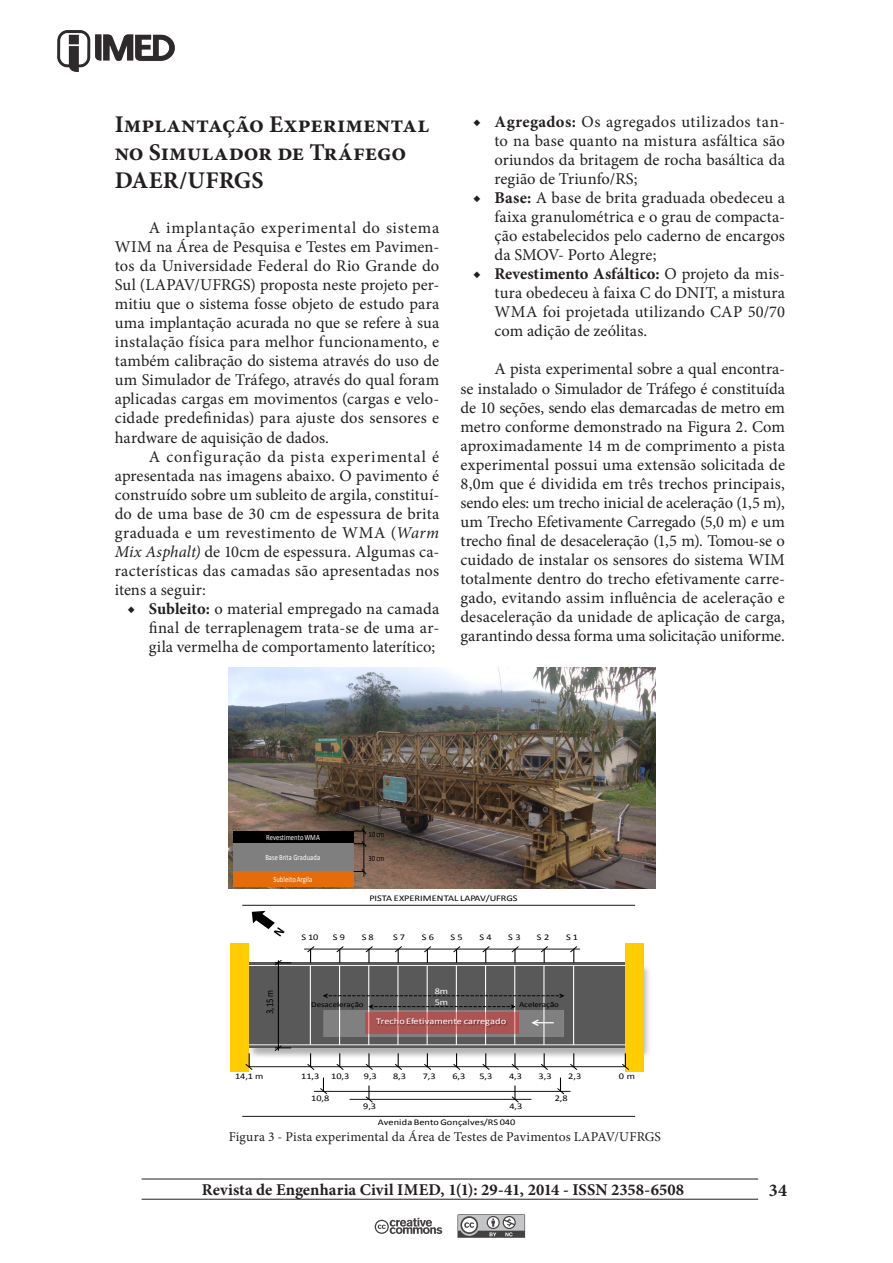
<style>
.page{position:relative;width:893px;height:1263px;background:#fff}
.page>*{position:absolute;margin:0;border:0;box-sizing:border-box;transform-origin:0 0}
.DE_Primária{font:700 24px/28px "Minion Pro";color:#231f20}
.t1{font:700 18px "Minion Pro";color:#231f20}
.DE_corpo{font:16.5px/19px "Minion Pro";letter-spacing:.005em;color:#231f20;text-align:justify}
.t2{font:700 16.5px "Minion Pro";color:#231f20}
.DE_Não{font:13.5px "Minion Pro";letter-spacing:.01em;color:#231f20}
.t3{font:10.35px "Calibri";color:#000;scale:.84 1}
.t4{font:8.7px "Calibri";color:#000;scale:1.19 1}
.t5{font:8.7px "Calibri";color:#fff;scale:1.19 1}
.t6{font:7.95px "Calibri";color:#fff;scale:.82 1}
.t7{font:7.95px "Calibri";letter-spacing:-.005em;color:#000;scale:.82 1}
.t8{font:7.65px "Calibri";letter-spacing:-.005em;color:#000;scale:1.19 1}
.s1{font-style:italic}
.s2{font-weight:700}
</style>
<div class="page">
<img style="left:57px;top:30px;width:118px;height:42px">
<hr style="left:142px;top:1178px;width:616px;height:1px;background:#231f20">
<hr style="left:142px;top:1199px;width:616px;height:1px;background:#231f20">
<svg style="left:457px;top:1214px;width:68px;height:24px;background:#9a999a"></svg>
<svg style="left:375px;top:1218px;width:67px;height:16px"></svg>
<img style="left:229px;top:668px;width:426px;height:220px">
<div style="left:233px;top:831px;width:121px;height:12px;background:#000"></div>
<div style="left:233px;top:843px;width:121px;height:28px;background:#7f7f7f"></div>
<div style="left:233px;top:871px;width:121px;height:16px;background:#e46c0a"></div>
<svg style="left:354px;top:828px;width:12px;height:6px"></svg>
<svg style="left:354px;top:841px;width:12px;height:6px"></svg>
<svg style="left:354px;top:869px;width:12px;height:6px"></svg>
<hr style="left:364px;top:826px;width:1px;height:50px;background:#000">
<img style="left:249px;top:961px;width:400px;height:101px">
<div style="left:246px;top:963px;width:392px;height:85px;background:#595959"></div>
<div style="left:231px;top:943px;width:18px;height:129px;background:#fc0"></div>
<div style="left:625px;top:943px;width:18px;height:129px;background:#fc0"></div>
<hr style="left:249px;top:965px;width:376px;height:1px;background:#fff">
<hr style="left:249px;top:1044px;width:376px;height:1px;background:#fff">
<hr style="left:339px;top:965px;width:1px;height:80px;background:#fff">
<hr style="left:368px;top:965px;width:1px;height:80px;background:#fff">
<hr style="left:398px;top:965px;width:1px;height:80px;background:#fff">
<hr style="left:427px;top:965px;width:1px;height:80px;background:#fff">
<hr style="left:456px;top:965px;width:1px;height:80px;background:#fff">
<hr style="left:485px;top:965px;width:1px;height:80px;background:#fff">
<hr style="left:514px;top:965px;width:1px;height:80px;background:#fff">
<hr style="left:544px;top:965px;width:1px;height:80px;background:#fff">
<hr style="left:573px;top:965px;width:1px;height:80px;background:#fff">
<hr style="left:310px;top:965px;width:1px;height:80px;background:#fff">
<hr style="left:242px;top:1116px;width:393px;height:1px;background:#000">
<svg style="left:252px;top:911px;width:33px;height:25px"></svg>
<svg style="left:323px;top:1009px;width:241px;height:27px;background:#807f7f"></svg>
<svg style="left:366px;top:1012px;width:152px;height:22px"></svg>
<svg style="left:307px;top:946px;width:8px;height:17px"></svg>
<svg style="left:336px;top:946px;width:8px;height:17px"></svg>
<svg style="left:365px;top:946px;width:8px;height:17px"></svg>
<svg style="left:395px;top:946px;width:7px;height:17px"></svg>
<svg style="left:424px;top:946px;width:7px;height:17px"></svg>
<svg style="left:453px;top:946px;width:8px;height:17px"></svg>
<svg style="left:482px;top:946px;width:8px;height:17px"></svg>
<svg style="left:511px;top:946px;width:8px;height:17px"></svg>
<svg style="left:541px;top:946px;width:7px;height:17px"></svg>
<svg style="left:570px;top:946px;width:7px;height:17px"></svg>
<hr style="left:304px;top:949px;width:276px;height:1px;background:#000">
<svg style="left:307px;top:1053px;width:8px;height:17px"></svg>
<svg style="left:336px;top:1053px;width:8px;height:17px"></svg>
<svg style="left:365px;top:1053px;width:8px;height:17px"></svg>
<svg style="left:395px;top:1053px;width:7px;height:17px"></svg>
<svg style="left:424px;top:1053px;width:7px;height:17px"></svg>
<svg style="left:453px;top:1053px;width:8px;height:17px"></svg>
<svg style="left:482px;top:1053px;width:8px;height:17px"></svg>
<svg style="left:511px;top:1053px;width:8px;height:17px"></svg>
<svg style="left:541px;top:1053px;width:7px;height:17px"></svg>
<svg style="left:570px;top:1053px;width:7px;height:17px"></svg>
<hr style="left:249px;top:1066px;width:377px;height:1px;background:#000">
<svg style="left:245px;top:1053px;width:8px;height:17px"></svg>
<svg style="left:622px;top:1053px;width:7px;height:17px"></svg>
<svg style="left:320px;top:1077px;width:8px;height:17px"></svg>
<svg style="left:557px;top:1077px;width:8px;height:17px"></svg>
<hr style="left:314px;top:1091px;width:256px;height:1px;background:#000">
<svg style="left:365px;top:1085px;width:8px;height:18px"></svg>
<svg style="left:511px;top:1085px;width:8px;height:18px"></svg>
<hr style="left:350px;top:1099px;width:181px;height:1px;background:#000">
<hr style="left:242px;top:905px;width:393px;height:1px;background:#000">
<svg style="left:274px;top:960px;width:17px;height:6px"></svg>
<svg style="left:274px;top:1045px;width:17px;height:6px"></svg>
<hr style="left:278px;top:960px;width:1px;height:90px;background:#000">
<svg style="left:369px;top:1004px;width:146px;height:5px"></svg>
<svg style="left:323px;top:993px;width:241px;height:5px"></svg>
<img style="left:370px;top:1013px;width:151px;height:16px">
<svg style="left:530px;top:1018px;width:24px;height:9px"></svg>
<p class="DE_Primária" style="left:115px;top:110px;width:316px">Implantação Experimental no Simulador de Tráfego<br>DAER/UFRGS</p>
<p class="DE_corpo" style="left:115px;top:218px;width:326px;text-indent:34px">A implantação experimental do sistema WIM na Área de Pesquisa e Testes em Pavimen&shy;tos da Universidade Federal do Rio Grande do Sul (LAPAV/UFRGS) proposta neste projeto per&shy;mitiu que o sistema fosse objeto de estudo para uma implantação acurada no que se refere à sua instalação física para melhor funcionamento, e também calibração do sistema através do uso de um Simulador de Tráfego, através do qual foram aplicadas cargas em movimentos (cargas e velo&shy;cidade predefinidas) para ajuste dos sensores e hardware de aquisição de dados.</p>
<p class="DE_corpo" style="left:115px;top:447px;width:326px;text-indent:34px">A configuração da pista experimental é apresentada nas imagens abaixo. O pavimento é construído sobre um subleito de argila, constituí&shy;do de uma base de 30 cm de espessura de brita graduada e um revestimento de WMA (<span class="s1">Warm Mix Asphalt)</span> de 10cm de espessura. Algumas ca&shy;racterísticas das camadas são apresentadas nos itens a seguir:</p>
<p class="DE_corpo" style="left:149px;top:599px;width:292px;text-indent:-21px">◆ <span class="s2">Subleito:</span> o material empregado na camada final de terraplenagem trata-se de uma ar&shy;gila vermelha de comportamento laterítico;</p>
<p class="DE_corpo" style="left:495px;top:112px;width:292px;text-indent:-21px">◆ <span class="s2">Agregados:</span> Os agregados utilizados tan&shy;to na base quanto na mistura asfáltica são oriundos da britagem de rocha basáltica da região de Triunfo/RS;</p>
<p class="DE_corpo" style="left:495px;top:188px;width:292px;text-indent:-21px">◆ <span class="s2">Base:</span> A base de brita graduada obedeceu a faixa granulométrica e o grau de compacta&shy;ção estabelecidos pelo caderno de encargos da SMOV- Porto Alegre;</p>
<p class="DE_corpo" style="left:495px;top:264px;width:292px;text-indent:-21px">◆ <span class="s2">Revestimento Asfáltico:</span> O projeto da mis&shy;tura obedeceu à faixa C do DNIT, a mistura WMA foi projetada utilizando CAP 50/70 com adição de zeólitas.</p>
<p class="DE_corpo" style="left:460px;top:360px;width:326px;text-indent:34px">A pista experimental sobre a qual encontra&shy;se instalado o Simulador de Tráfego é constituída de 10 seções, sendo elas demarcadas de metro em metro conforme demonstrado na Figura 2. Com aproximadamente 14 m de comprimento a pista experimental possui uma extensão solicitada de 8,0m que é dividida em três trechos principais, sendo eles: um trecho inicial de aceleração (1,5 m), um Trecho Efetivamente Carregado (5,0 m) e um trecho final de desaceleração (1,5 m). Tomou-se o cuidado de instalar os sensores do sistema WIM totalmente dentro do trecho efetivamente carre&shy;gado, evitando assim influência de aceleração e desaceleração da unidade de aplicação de carga, garantindo dessa forma uma solicitação uniforme.</p>
<p class="t6" style="left:266px;top:832px;width:67px">Revestimento WMA</p>
<p class="t6" style="left:265px;top:852px;width:68px">Base Brita Graduada</p>
<p class="t6" style="left:273px;top:874px;width:49px">Subleito Argila</p>
<p class="t7" style="left:369px;top:830px;width:21px">10 cm</p>
<p class="t7" style="left:369px;top:853px;width:21px">30 cm</p>
<p class="t4" style="left:369px;top:892px;width:126px">PISTA EXPERIMENTAL LAPAV/UFRGS</p>
<p class="t3" style="left:263px;top:1014px;width:30px;rotate:-90deg">3,15 m</p>
<p class="t4" style="left:302px;top:931px;width:16px">S 10</p>
<p class="t4" style="left:333px;top:931px;width:12px">S 9</p>
<p class="t4" style="left:362px;top:931px;width:12px">S 8</p>
<p class="t4" style="left:393px;top:931px;width:12px">S 7</p>
<p class="t4" style="left:422px;top:931px;width:12px">S 6</p>
<p class="t4" style="left:451px;top:931px;width:12px">S 5</p>
<p class="t4" style="left:479px;top:931px;width:12px">S 4</p>
<p class="t4" style="left:508px;top:931px;width:12px">S 3</p>
<p class="t4" style="left:537px;top:931px;width:12px">S 2</p>
<p class="t4" style="left:566px;top:931px;width:12px">S 1</p>
<p class="t5" style="left:435px;top:986px;width:13px">8m</p>
<p class="t5" style="left:376px;top:1016px;width:111px">Trecho Efetivamente carregado</p>
<p class="t5" style="left:435px;top:997px;width:13px">5m</p>
<p class="t8" style="left:311px;top:1000px;width:46px">Desaceleração</p>
<p class="t8" style="left:519px;top:1000px;width:35px">Aceleração</p>
<p class="t4" style="left:235px;top:1070px;width:25px">14,1 m</p>
<p class="t4" style="left:301px;top:1070px;width:17px">11,3</p>
<p class="t4" style="left:331px;top:1070px;width:17px">10,3</p>
<p class="t4" style="left:364px;top:1070px;width:12px">9,3</p>
<p class="t4" style="left:393px;top:1070px;width:12px">8,3</p>
<p class="t4" style="left:423px;top:1070px;width:12px">7,3</p>
<p class="t4" style="left:452px;top:1070px;width:12px">6,3</p>
<p class="t4" style="left:479px;top:1070px;width:12px">5,3</p>
<p class="t4" style="left:509px;top:1070px;width:12px">4,3</p>
<p class="t4" style="left:539px;top:1070px;width:12px">3,3</p>
<p class="t4" style="left:568px;top:1070px;width:12px">2,3</p>
<p class="t4" style="left:619px;top:1070px;width:15px">0 m</p>
<p class="t4" style="left:311px;top:1092px;width:17px">10,8</p>
<p class="t4" style="left:555px;top:1092px;width:12px">2,8</p>
<p class="t4" style="left:363px;top:1100px;width:12px">9,3</p>
<p class="t4" style="left:509px;top:1100px;width:12px">4,3</p>
<p class="t4" style="left:378px;top:1117px;width:117px">Avenida Bento Gonçalves/RS 040</p>
<p class="DE_Não" style="left:229px;top:1127px;width:434px">Figura 3 - Pista experimental da Área de Testes de Pavimentos LAPAV/UFRGS</p>
<p class="t2" style="left:202px;top:1178px;width:484px">Revista de Engenharia Civil IMED, 1(1): 29-41, 2014 - ISSN 2358-6508</p>
<p class="t1" style="left:769px;top:1177px;width:20px">34</p>
</div>
